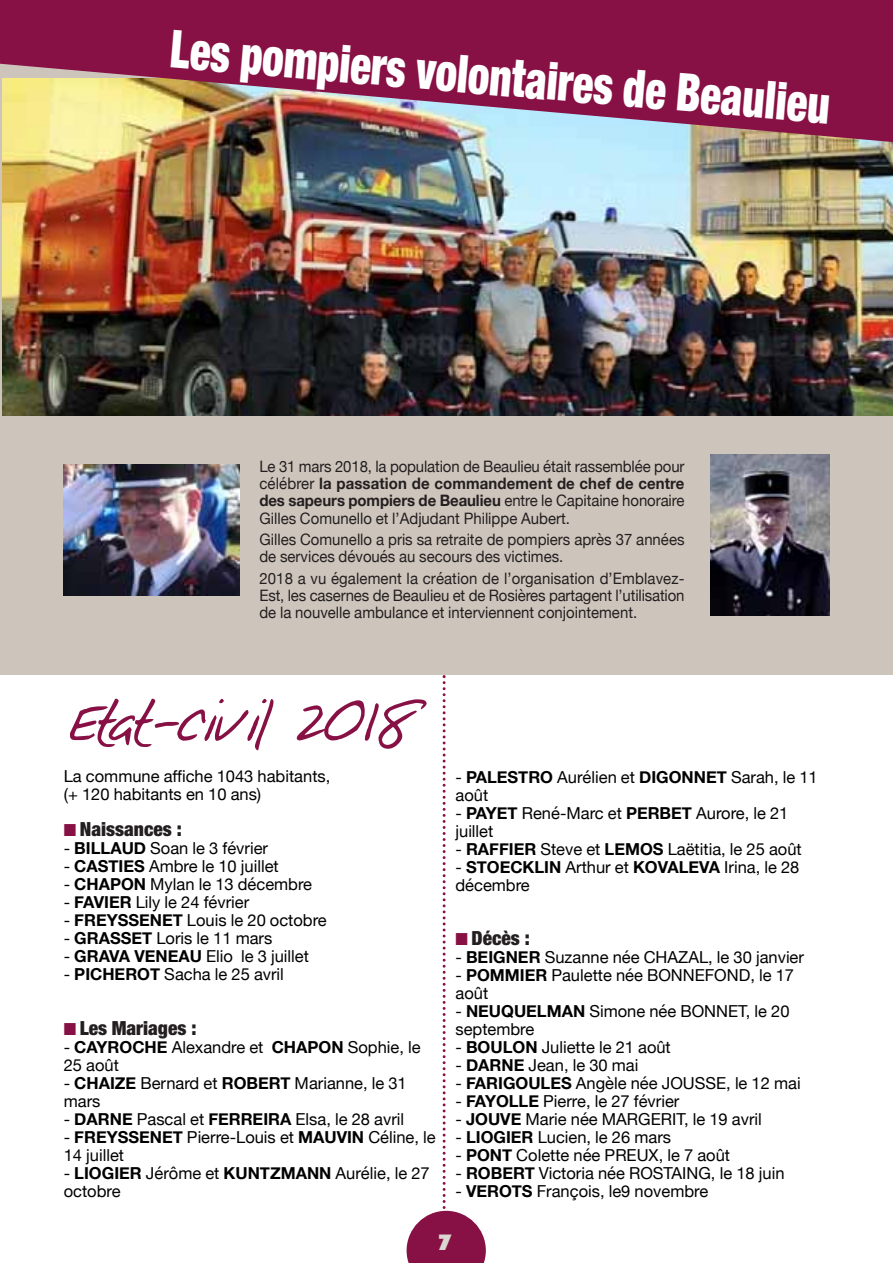
<style>
.page{position:relative;width:893px;height:1263px;background:#fff}
.page>*{position:absolute;margin:0;border:0;box-sizing:border-box;transform-origin:0 0}
.t1{font:900 condensed 52.5px "Helvetica Neue";color:#fff;scale:.82 1}
.t2{font:52.5px "Gulliver";color:#871144;scale:1.05 1}
.t3{font:27px "Dokyo";color:#dbd6d0}
.t4{font:900 condensed 19.5px "Helvetica Neue";color:#231f20}
.t5{font:16.5px/18px "Helvetica Neue";color:#000}
.t6{font:15.75px/17.2px "Helvetica Neue";color:#231f20;text-align:justify;scale:.95 1}
.s1{font-weight:700}
.s2{color:#871144}
</style>
<div class="page">
<div style="left:0;top:0;width:893px;height:674px;background:#cdc5bc"></div>
<img style="left:3px;top:143px;width:890px;height:272px">
<img style="left:0;top:0;width:893px;height:143px">
<svg style="left:407px;top:675px;width:79px;height:588px"></svg>
<img style="left:64px;top:464px;width:175px;height:131px">
<img style="left:710px;top:454px;width:119px;height:161px">
<h1 class="t1" style="left:172px;top:29px;width:809px;rotate:5deg">Les pompiers volontaires de Beaulieu</h1>
<p class="t6" style="left:259px;top:457px;width:449px">Le 31 mars 2018, la population de Beaulieu était rassemblée pour célébrer <span class="s1">la passation de commandement de chef de centre des sapeurs pompiers de Beaulieu</span> entre le Capitaine honoraire Gilles Comunello et l’Adjudant Philippe Aubert.</p>
<p class="t6" style="left:259px;top:531px;width:449px">Gilles Comunello a pris sa retraite de pompiers après 37 années de services dévoués au secours des victimes.</p>
<p class="t6" style="left:259px;top:569px;width:449px">2018 a vu également la création de l’organisation d’Emblavez-Est, les casernes de Beaulieu et de Rosières partagent l’utilisation de la nouvelle ambulance et interviennent conjointement.</p>
<h1 class="t2" style="left:70px;top:700px;width:340px">Etat-civil 2018</h1>
<p class="t5" style="left:64px;top:767px;width:268px">La commune affiche 1043 habitants, (+ 120 habitants en 10 ans)</p>
<p class="t4" style="left:64px;top:822px;width:120px"><span class="s2">■</span> Naissances :</p>
<p class="t5" style="left:64px;top:839px;width:206px">- <span class="s1">BILLAUD</span> Soan le 3 février</p>
<p class="t5" style="left:64px;top:857px;width:217px">- <span class="s1">CASTIES</span> Ambre le 10 juillet</p>
<p class="t5" style="left:64px;top:875px;width:250px">- <span class="s1">CHAPON</span> Mylan le 13 décembre</p>
<p class="t5" style="left:64px;top:893px;width:187px">- <span class="s1">FAVIER</span> Lily le 24 février</p>
<p class="t5" style="left:64px;top:911px;width:265px">- <span class="s1">FREYSSENET</span> Louis le 20 octobre</p>
<p class="t5" style="left:64px;top:929px;width:210px">- <span class="s1">GRASSET</span> Loris le 11 mars</p>
<p class="t5" style="left:64px;top:947px;width:247px">- <span class="s1">GRAVA VENEAU</span> Elio le 3 juillet</p>
<p class="t5" style="left:64px;top:965px;width:222px">- <span class="s1">PICHEROT</span> Sacha le 25 avril</p>
<p class="t4" style="left:64px;top:1021px;width:134px"><span class="s2">■</span> Les Mariages :</p>
<p class="t5" style="left:64px;top:1038px;width:358px">- <span class="s1">CAYROCHE</span> Alexandre et <span class="s1">CHAPON</span> Sophie, le<br>25 août</p>
<p class="t5" style="left:64px;top:1074px;width:345px">- <span class="s1">CHAIZE</span> Bernard et <span class="s1">ROBERT</span> Marianne, le 31 mars</p>
<p class="t5" style="left:64px;top:1110px;width:342px">- <span class="s1">DARNE</span> Pascal et <span class="s1">FERREIRA</span> Elsa, le 28 avril</p>
<p class="t5" style="left:64px;top:1128px;width:373px">- <span class="s1">FREYSSENET</span> Pierre-Louis et <span class="s1">MAUVIN</span> Céline, le<br>14 juillet</p>
<p class="t5" style="left:64px;top:1164px;width:367px">- <span class="s1">LIOGIER</span> Jérôme et <span class="s1">KUNTZMANN</span> Aurélie, le 27 octobre</p>
<p class="t5" style="left:455px;top:768px;width:364px">- <span class="s1">PALESTRO</span> Aurélien et <span class="s1">DIGONNET</span> Sarah, le 11 août</p>
<p class="t5" style="left:455px;top:804px;width:334px">- <span class="s1">PAYET</span> René-Marc et <span class="s1">PERBET</span> Aurore, le 21 juillet</p>
<p class="t5" style="left:455px;top:840px;width:348px">- <span class="s1">RAFFIER</span> Steve et <span class="s1">LEMOS</span> Laëtitia, le 25 août</p>
<p class="t5" style="left:455px;top:858px;width:345px">- <span class="s1">STOECKLIN</span> Arthur et <span class="s1">KOVALEVA</span> Irina, le 28 décembre</p>
<p class="t4" style="left:455px;top:931px;width:76px"><span class="s2">■</span> Décès :</p>
<p class="t5" style="left:455px;top:948px;width:350px">- <span class="s1">BEIGNER</span> Suzanne née CHAZAL, le 30 janvier</p>
<p class="t5" style="left:455px;top:966px;width:340px">- <span class="s1">POMMIER</span> Paulette née BONNEFOND, le 17 août</p>
<p class="t5" style="left:455px;top:1002px;width:336px">- <span class="s1">NEUQUELMAN</span> Simone née BONNET, le 20 septembre</p>
<p class="t5" style="left:455px;top:1038px;width:217px">- <span class="s1">BOULON</span> Juliette le 21 août</p>
<p class="t5" style="left:455px;top:1056px;width:184px">- <span class="s1">DARNE</span> Jean, le 30 mai</p>
<p class="t5" style="left:455px;top:1074px;width:347px">- <span class="s1">FARIGOULES</span> Angèle née JOUSSE, le 12 mai</p>
<p class="t5" style="left:455px;top:1092px;width:225px">- <span class="s1">FAYOLLE</span> Pierre, le 27 février</p>
<p class="t5" style="left:455px;top:1110px;width:308px">- <span class="s1">JOUVE</span> Marie née MARGERIT, le 19 avril</p>
<p class="t5" style="left:455px;top:1128px;width:217px">- <span class="s1">LIOGIER</span> Lucien, le 26 mars</p>
<p class="t5" style="left:455px;top:1146px;width:276px">- <span class="s1">PONT</span> Colette née PREUX, le 7 août</p>
<p class="t5" style="left:455px;top:1164px;width:330px">- <span class="s1">ROBERT</span> Victoria née ROSTAING, le 18 juin</p>
<p class="t5" style="left:455px;top:1182px;width:254px">- <span class="s1">VEROTS</span> François, le9 novembre</p>
<h2 class="t3" style="left:439px;top:1225px;width:15px">7</h2>
</div>
